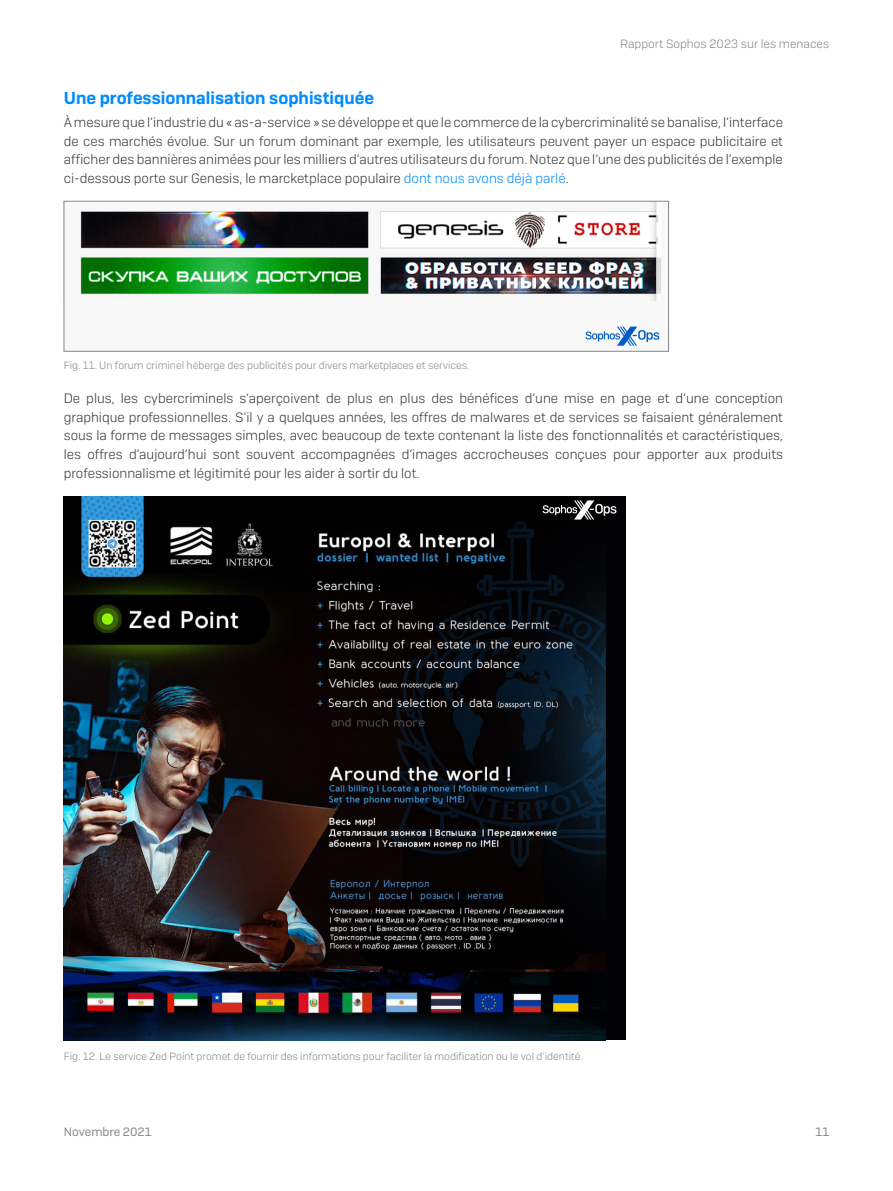
<style>
.page{position:relative;width:893px;height:1191px;background:#fff}
.page>*{position:absolute;margin:0;border:0;box-sizing:border-box;transform-origin:0 0}
.Subheading_2{font:600 17.25px "Sophos Sans";color:#008bff}
.Body_Copy{font:300 13.5px/18.8px "Sophos Sans";color:#363738;text-align:justify}
.t1{font:300 12px "Sophos Sans";color:#83868b}
.t2{font:12px "Sophos Sans";color:#83868b}
.Note{font:300 10.5px "Sophos Sans";color:#83868b}
.s1{color:#008bff}
</style>
<div class="page">
<div style="left:64px;top:201px;width:605px;height:150px;background:#f8f8f8"></div>
<img style="left:80px;top:203px;width:580px;height:98px">
<div style="left:64px;top:201px;width:605px;height:150px;border:1px solid #83868b"></div>
<svg style="left:586px;top:326px;width:73px;height:20px"></svg>
<div style="left:64px;top:496px;width:562px;height:544px;background:#020204"></div>
<img style="left:64px;top:496px;width:542px;height:544px">
<svg style="left:543px;top:500px;width:73px;height:19px"></svg>
<p class="t1" style="left:620px;top:36px;width:211px">Rapport Sophos 2023 sur les menaces</p>
<p class="Subheading_2" style="left:64px;top:87px;width:312px">Une professionnalisation sophistiquée</p>
<p class="Body_Copy" style="left:64px;top:112px;width:721px">À mesure que l’industrie du « as-a-service » se développe et que le commerce de la cybercriminalité se banalise, l’interface de ces marchés évolue. Sur un forum dominant par exemple, les utilisateurs peuvent payer un espace publicitaire et afficher des bannières animées pour les milliers d’autres utilisateurs du forum. Notez que l’une des publicités de l’exemple ci-dessous porte sur Genesis, le marcketplace populaire <span class="s1">dont nous avons déjà parlé</span>.</p>
<p class="Note" style="left:64px;top:359px;width:407px">Fig. 11. Un forum criminel héberge des publicités pour divers marketplaces et services.</p>
<p class="Body_Copy" style="left:64px;top:388px;width:721px">De plus, les cybercriminels s’aperçoivent de plus en plus des bénéfices d’une mise en page et d’une conception graphique professionnelles. S’il y a quelques années, les offres de malwares et de services se faisaient généralement sous la forme de messages simples, avec beaucoup de texte contenant la liste des fonctionnalités et caractéristiques, les offres d’aujourd’hui sont souvent accompagnées d’images accrocheuses conçues pour apporter aux produits professionnalisme et légitimité pour les aider à sortir du lot.</p>
<p class="Note" style="left:64px;top:1050px;width:520px">Fig. 12. Le service Zed Point promet de fournir des informations pour faciliter la modification ou le vol d’identité.</p>
<p class="t2" style="left:64px;top:1124px;width:89px">Novembre 2021</p>
<p class="t2" style="left:816px;top:1124px;width:15px">11</p>
</div>
